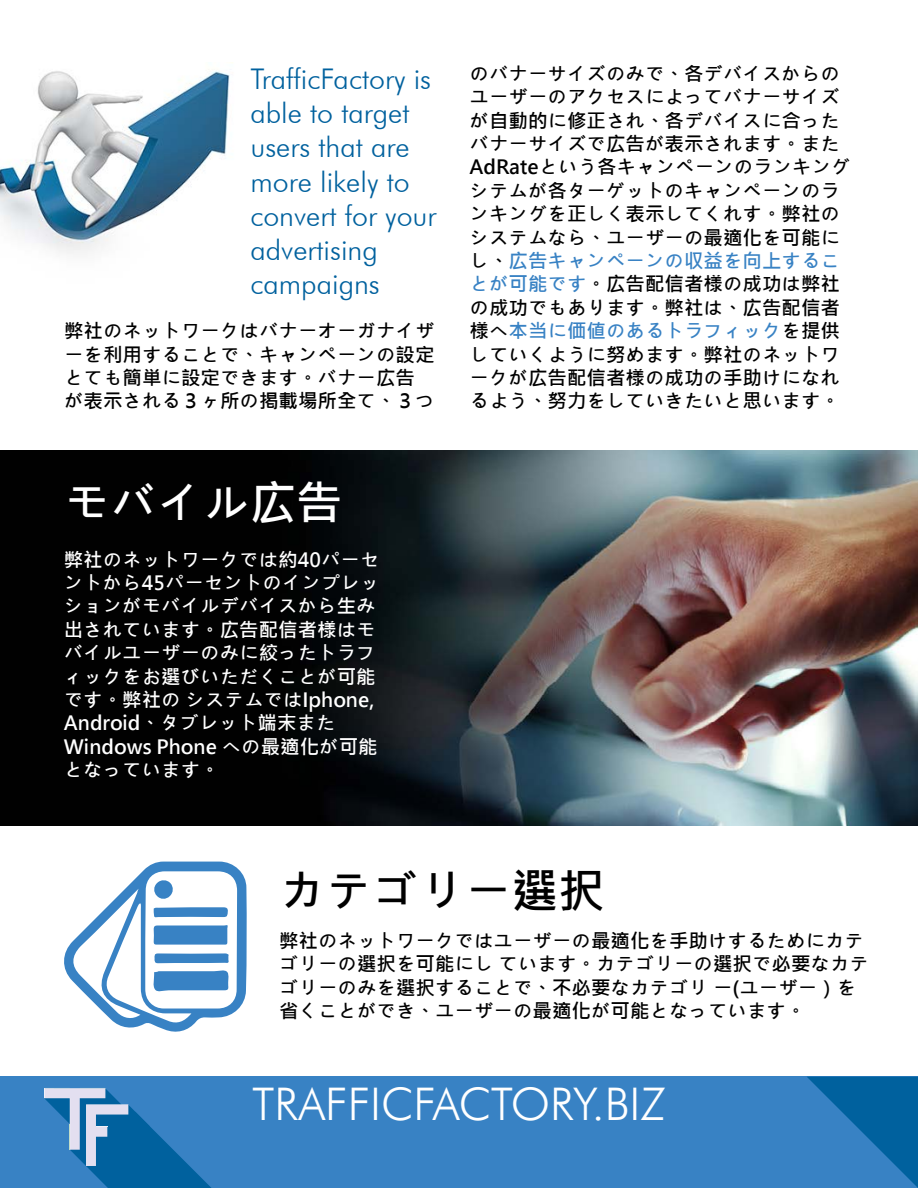
<style>
.page{position:relative;width:918px;height:1188px;background:#fff}
.page>*{position:absolute;margin:0;border:0;box-sizing:border-box;transform-origin:0 0}
.t1{font:700 46.5px "Microsoft Jheng Hei";color:#000}
.t2{font:700 46.5px "Microsoft Jheng Hei";color:#fff}
.t3{font:300 45px "Futura BT";color:#fff}
.t4{font:300 28.5px/34.2px "Futura BT";color:#00619e}
.t5{font:700 19.5px/23.4px "Microsoft Jheng Hei";color:#000}
.t6{font:700 19.5px/23.4px "Microsoft Jheng Hei";color:#fff}
.s1{color:#3882c4}
</style>
<div class="page">
<img style="left:0;top:450px;width:917px;height:376px">
<hr style="left:917px;top:323px;width:1px;height:754px;background:#e6e7e8">
<div style="left:0;top:1077px;width:918px;height:111px;background:#3882c4"></div>
<svg style="left:807px;top:1077px;width:111px;height:111px"></svg>
<svg style="left:44px;top:1088px;width:167px;height:100px"></svg>
<svg style="left:64px;top:862px;width:183px;height:170px"></svg>
<img style="left:0;top:62px;width:233px;height:192px">
<h3 class="t4" style="left:250px;top:62px;width:188px">TrafficFactory is able to target users that are more likely to convert for your advertising campaigns</h3>
<p class="t5" style="left:64px;top:319px;width:372px">弊社のネットワークはバナーオーガナイザーを利用することで、キャンペーンの設定とても簡単に設定できます。バナー広告が表示される３ヶ所の掲載場所全て、３つ</p>
<h1 class="t2" style="left:64px;top:474px;width:280px">モバイル広告</h1>
<p class="t6" style="left:64px;top:548px;width:317px">弊社のネットワークでは約40パーセントから45パーセントのインプレッションがモバイルデバイスから生み出されています。広告配信者様はモバイルユーザーのみに絞ったトラフィックをお選びいただくことが可能です。弊社の システムではIphone,<br>Android、タブレット端末また<br>Windows Phone への最適化が可能となっています。</p>
<p class="t5" style="left:470px;top:62px;width:383px">のバナーサイズのみで、各デバイスからのユーザーのアクセスによってバナーサイズが自動的に修正され、各デバイスに合ったバナーサイズで広告が表示されます。また<br>AdRateという各キャンペーンのランキングシテムが各ターゲットのキャンペーンのランキングを正しく表示してくれす。弊社のシステムなら、ユーザーの最適化を可能にし、<span class="s1">広告キャンペーンの収益を向上することが可能です</span>。広告配信者様の成功は弊社の成功でもあります。弊社は、広告配信者様へ<span class="s1">本当に価値のあるトラフィック</span>を提供していくように努めます。弊社のネットワークが広告配信者様の成功の手助けになれるよう、努力をしていきたいと思います。</p>
<h1 class="t1" style="left:279px;top:862px;width:327px">カテゴリー選択</h1>
<p class="t5" style="left:279px;top:929px;width:591px">弊社のネットワークではユーザーの最適化を手助けするためにカテゴリーの選択を可能にし ています。カテゴリーの選択で必要なカテゴリーのみを選択することで、不必要なカテゴリ ー(ユーザー）を省くことができ、ユーザーの最適化が可能となっています。</p>
<h2 class="t3" style="left:252px;top:1077px;width:415px">TRAFFICFACTORY.BIZ</h2>
</div>
